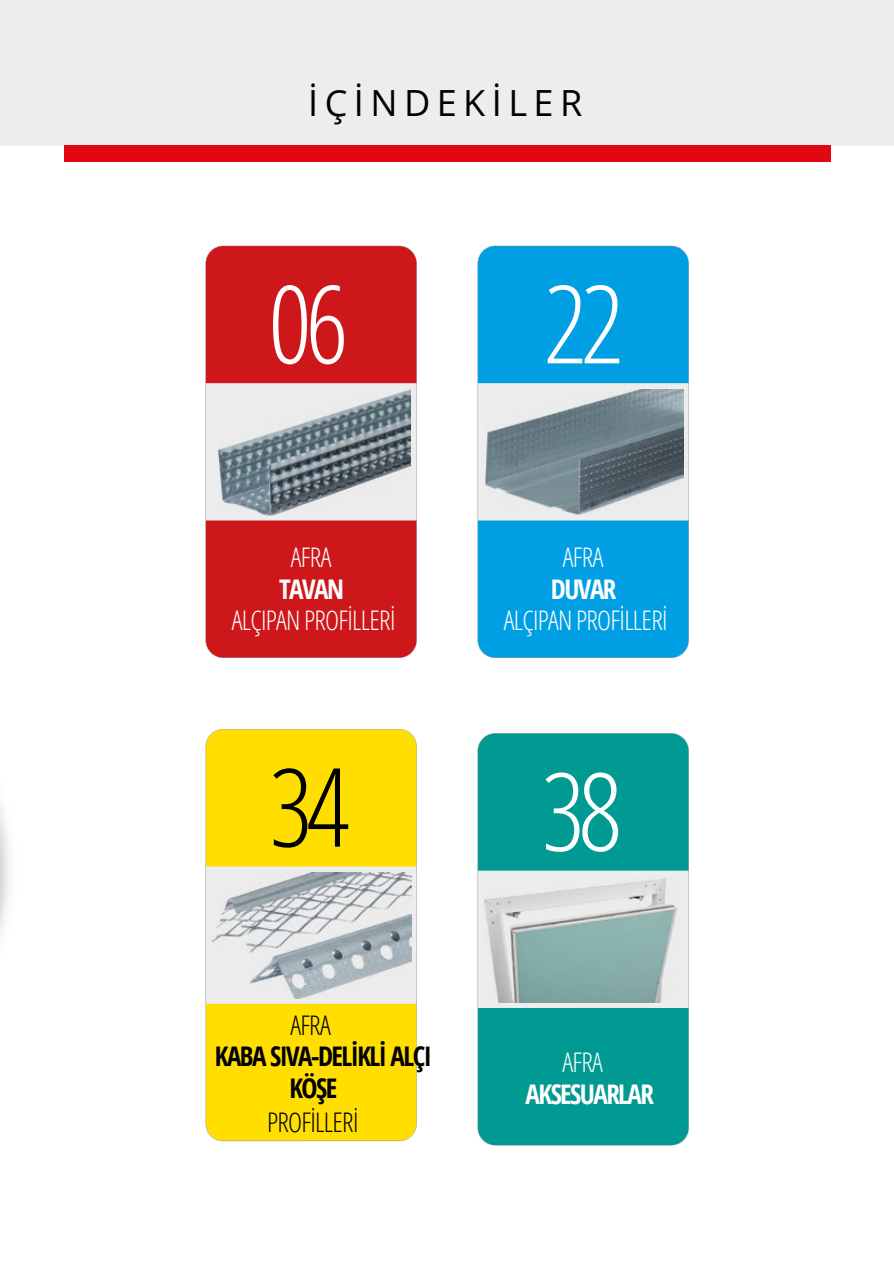
<style>
.page{position:relative;width:894px;height:1264px;background:#fff}
.page>*{position:absolute;margin:0;border:0;box-sizing:border-box;transform-origin:0 0}
.t1{font:300 108.15px "Open Sans Condensed";color:#fff}
.t2{font:300 108.15px "Open Sans Condensed";color:#000}
.t3{font:36px "Open Sans";letter-spacing:.18em;color:#000}
.t4{font:300 27px "Open Sans Condensed";letter-spacing:-.025em;color:#fff}
.t5{font:700 27px/31.5px "Open Sans Condensed";letter-spacing:-.055em;color:#000}
.t6{font:700 27px "Open Sans Condensed";letter-spacing:-.06em;color:#fff}
.t7{font:300 27px "Open Sans Condensed";letter-spacing:-.025em;color:#000}
</style>
<div class="page">
<div style="left:0;top:0;width:893px;height:145px;background:#ededed"></div>
<svg style="left:206px;top:246px;width:210px;height:412px;background:#cf282a"></svg>
<div style="left:64px;top:145px;width:765px;height:17px;background:#e30613"></div>
<svg style="left:477px;top:246px;width:211px;height:412px;background:#12a4e3"></svg>
<img style="left:218px;top:389px;width:193px;height:126px">
<img style="left:485px;top:389px;width:198px;height:125px">
<svg style="left:206px;top:729px;width:210px;height:412px;background:#fcde16"></svg>
<img style="left:211px;top:872px;width:38px;height:81px">
<img style="left:249px;top:872px;width:162px;height:126px">
<svg style="left:477px;top:733px;width:211px;height:412px;background:#119f99"></svg>
<img style="left:483px;top:876px;width:198px;height:126px">
<h2 class="t3" style="left:308px;top:78px;width:275px">İÇİNDEKİLER</h2>
<h1 class="t1" style="left:268px;top:248px;width:82px">06</h1>
<p class="t4" style="left:291px;top:538px;width:42px">AFRA</p>
<p class="t6" style="left:279px;top:570px;width:66px">TAVAN</p>
<p class="t4" style="left:232px;top:601px;width:165px">ALÇIPAN PROFİLLERİ</p>
<h1 class="t2" style="left:269px;top:731px;width:82px">34</h1>
<p class="t7" style="left:290px;top:1006px;width:42px">AFRA</p>
<p class="t5" style="left:289px;top:1040px;width:144px;text-indent:-74px">KABA SIVA-DELİKLİ ALÇI<br>KÖŞE</p>
<p class="t7" style="left:267px;top:1103px;width:93px">PROFİLLERİ</p>
<h1 class="t1" style="left:543px;top:248px;width:82px">22</h1>
<p class="t4" style="left:562px;top:538px;width:42px">AFRA</p>
<p class="t6" style="left:550px;top:570px;width:67px">DUVAR</p>
<p class="t4" style="left:503px;top:601px;width:165px">ALÇIPAN PROFİLLERİ</p>
<h1 class="t1" style="left:541px;top:735px;width:82px">38</h1>
<p class="t4" style="left:562px;top:1042px;width:42px">AFRA</p>
<p class="t6" style="left:525px;top:1074px;width:130px">AKSESUARLAR</p>
</div>
